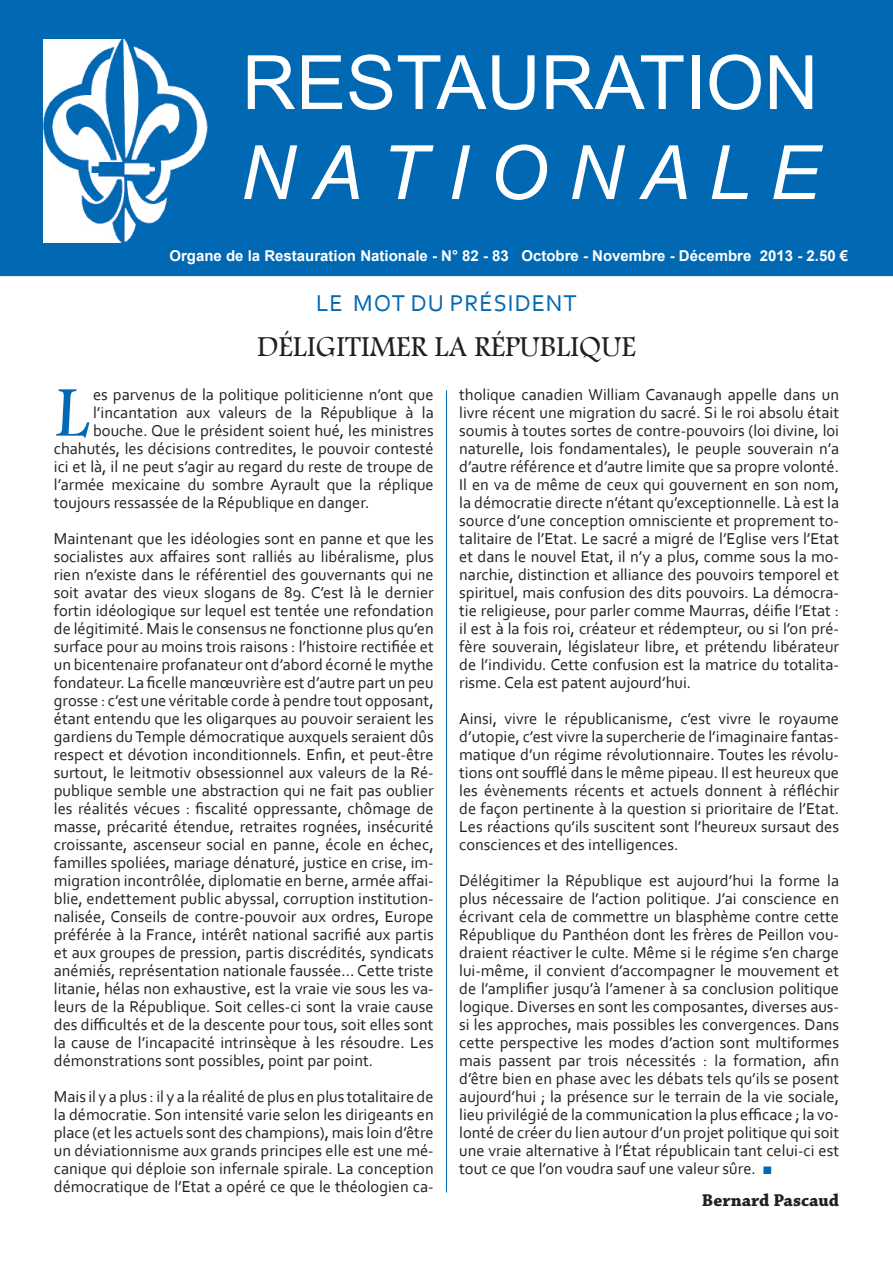
<style>
.page{position:relative;width:893px;height:1263px;background:#fff}
.page>*{position:absolute;margin:0;border:0;box-sizing:border-box;transform-origin:0 0}
.t1{font:75px "Arial";color:#fff}
.t2{font:italic 75px "Arial";color:#fff}
.t3{font:74.1px "Footlight MT Light";color:#0168b3}
.t4{font:30px "Footlight MT Light";color:#231f20}
.t5{font:24px "Corbel";letter-spacing:.04em;color:#0168b3}
.t6{font:700 18px "Chaparral Pro";color:#231f20}
.t7{font:16.5px/18px "Corbel";color:#231f20;text-align:justify}
.t8{font:700 15px "Arial";color:#fff}
.s1{font-family:"Times New Roman";color:#0168b3}
</style>
<div class="page">
<div style="left:0;top:0;width:893px;height:276px;background:#0168b3"></div>
<img style="left:44px;top:39px;width:164px;height:203px">
<hr style="left:446px;top:390px;width:1px;height:802px;background:#0168b3">
<p class="t1" style="left:242px;top:34px;width:578px">RESTAURATION</p>
<p class="t2" style="left:240px;top:124px;width:581px">N A T I O N A L E</p>
<p class="t8" style="left:169px;top:245px;width:680px">Organe de la Restauration Nationale - N° 82 - 83 Octobre - Novembre - Décembre 2013 - 2.50 €</p>
<p class="t5" style="left:316px;top:288px;width:262px">LE MOT DU PRÉSIDENT</p>
<p class="t4" style="left:257px;top:329px;width:380px">DÉLIGITIMER LA RÉPUBLIQUE</p>
<p class="t3" style="left:54px;top:368px;width:41px">L</p>
<p class="t7" style="left:93px;top:385px;width:342px">es parvenus de la politique politicienne n’ont que</p>
<p class="t7" style="left:93px;top:403px;width:342px">l’incantation aux valeurs de la République à la</p>
<p class="t7" style="left:93px;top:421px;width:342px">bouche. Que le président soient hué, les ministres</p>
<p class="t7" style="left:54px;top:439px;width:381px">chahutés, les décisions contredites, le pouvoir contesté</p>
<p class="t7" style="left:54px;top:457px;width:381px">ici et là, il ne peut s’agir au regard du reste de troupe de</p>
<p class="t7" style="left:54px;top:475px;width:381px">l’armée mexicaine du sombre Ayrault que la réplique</p>
<p class="t7" style="left:54px;top:493px;width:317px">toujours ressassée de la République en danger.</p>
<p class="t7" style="left:54px;top:529px;width:381px">Maintenant que les idéologies sont en panne et que les socialistes aux affaires sont ralliés au libéralisme, plus rien n’existe dans le référentiel des gouvernants qui ne soit avatar des vieux slogans de 89. C’est là le dernier fortin idéologique sur lequel est tentée une refondation de légitimité. Mais le consensus ne fonctionne plus qu’en surface pour au moins trois raisons : l’histoire rectifiée et un bicentenaire profanateur ont d’abord écorné le mythe fondateur. La ficelle manœuvrière est d’autre part un peu grosse : c’est une véritable corde à pendre tout opposant, étant entendu que les oligarques au pouvoir seraient les gardiens du Temple démocratique auxquels seraient dûs respect et dévotion inconditionnels. Enfin, et peut-être surtout, le leitmotiv obsessionnel aux valeurs de la Ré&shy;publique semble une abstraction qui ne fait pas oublier les réalités vécues : fiscalité oppressante, chômage de masse, précarité étendue, retraites rognées, insécurité croissante, ascenseur social en panne, école en échec, familles spoliées, mariage dénaturé, justice en crise, im&shy;migration incontrôlée, diplomatie en berne, armée affai&shy;blie, endettement public abyssal, corruption institution&shy;nalisée, Conseils de contre-pouvoir aux ordres, Europe préférée à la France, intérêt national sacrifié aux partis et aux groupes de pression, partis discrédités, syndicats anémiés, représentation nationale faussée… Cette triste litanie, hélas non exhaustive, est la vraie vie sous les va&shy;leurs de la République. Soit celles-ci sont la vraie cause des difficultés et de la descente pour tous, soit elles sont la cause de l’incapacité intrinsèque à les résoudre. Les démonstrations sont possibles, point par point.</p>
<p class="t7" style="left:54px;top:1087px;width:381px">Mais il y a plus : il y a la réalité de plus en plus totalitaire de la démocratie. Son intensité varie selon les dirigeants en place (et les actuels sont des champions), mais loin d’être un déviationnisme aux grands principes elle est une mé&shy;canique qui déploie son infernale spirale. La conception démocratique de l’Etat a opéré ce que le théologien ca-</p>
<p class="t7" style="left:459px;top:385px;width:381px">tholique canadien William Cavanaugh appelle dans un livre récent une migration du sacré. Si le roi absolu était soumis à toutes sortes de contre-pouvoirs (loi divine, loi naturelle, lois fondamentales), le peuple souverain n’a d’autre référence et d’autre limite que sa propre volonté.<br>Il en va de même de ceux qui gouvernent en son nom, la démocratie directe n’étant qu’exceptionnelle. Là est la source d’une conception omnisciente et proprement to&shy;talitaire de l’Etat. Le sacré a migré de l’Eglise vers l’Etat et dans le nouvel Etat, il n’y a plus, comme sous la mo&shy;narchie, distinction et alliance des pouvoirs temporel et spirituel, mais confusion des dits pouvoirs. La démocra&shy;tie religieuse, pour parler comme Maurras, déifie l’Etat : il est à la fois roi, créateur et rédempteur, ou si l’on pré&shy;fère souverain, législateur libre, et prétendu libérateur de l’individu. Cette confusion est la matrice du totalita&shy;risme. Cela est patent aujourd’hui.</p>
<p class="t7" style="left:459px;top:709px;width:381px">Ainsi, vivre le républicanisme, c’est vivre le royaume d’utopie, c’est vivre la supercherie de l’imaginaire fantas&shy;matique d’un régime révolutionnaire. Toutes les révolu&shy;tions ont soufflé dans le même pipeau. Il est heureux que les évènements récents et actuels donnent à réfléchir de façon pertinente à la question si prioritaire de l’Etat.<br>Les réactions qu’ils suscitent sont l’heureux sursaut des consciences et des intelligences.</p>
<p class="t7" style="left:459px;top:871px;width:381px">Délégitimer la République est aujourd’hui la forme la plus nécessaire de l’action politique. J’ai conscience en écrivant cela de commettre un blasphème contre cette République du Panthéon dont les frères de Peillon vou&shy;draient réactiver le culte. Même si le régime s’en charge lui-même, il convient d’accompagner le mouvement et de l’amplifier jusqu’à l’amener à sa conclusion politique logique. Diverses en sont les composantes, diverses aus&shy;si les approches, mais possibles les convergences. Dans cette perspective les modes d’action sont multiformes mais passent par trois nécessités : la formation, afin d’être bien en phase avec les débats tels qu’ils se posent aujourd’hui ; la présence sur le terrain de la vie sociale, lieu privilégié de la communication la plus efficace ; la vo&shy;lonté de créer du lien autour d’un projet politique qui soit une vraie alternative à l’État républicain tant celui-ci est tout ce que l’on voudra sauf une valeur sûre. <span class="s1">■</span></p>
<p class="t6" style="left:702px;top:1189px;width:139px">Bernard Pascaud</p>
</div>
